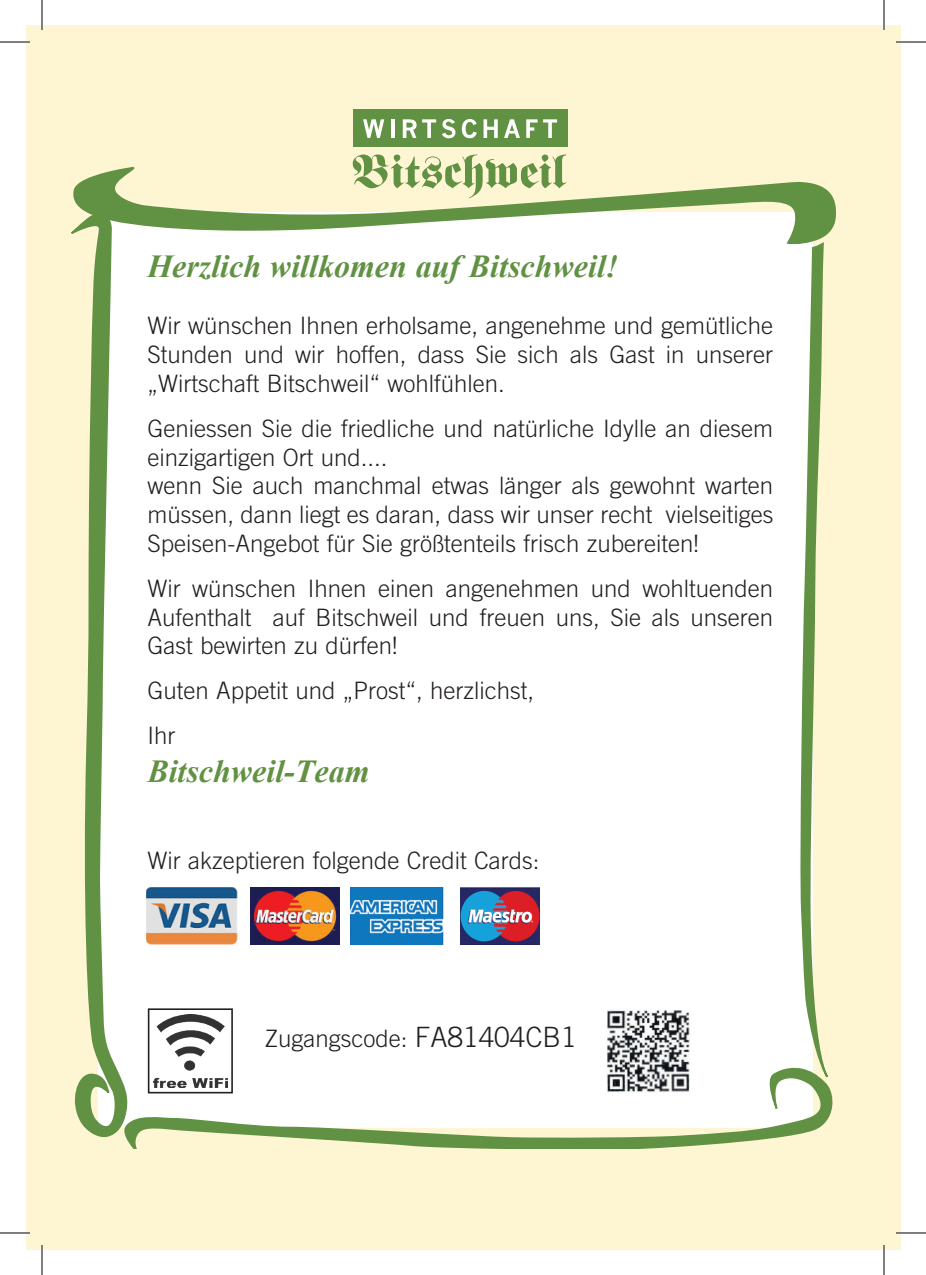
<style>
.page{position:relative;width:926px;height:1275px;background:#fff}
.page>*{position:absolute;margin:0;border:0;box-sizing:border-box;transform-origin:0 0}
.t1{font:italic 700 32px "Times New Roman";color:#619143}
.t2{font:italic 700 32px "Times New Roman";color:#629142}
.t3{font:300 24px/28.8px "Trade Gothic";color:#231f20;text-align:justify}
.s1{font-size:28px}
</style>
<div class="page">
<div style="left:868px;top:25px;width:33px;height:1225px;background:#fef5d2"></div>
<div style="left:26px;top:25px;width:872px;height:1225px;background:#fef5d2"></div>
<div style="left:99px;top:212px;width:714px;height:915px;background:#fff"></div>
<svg style="left:73px;top:167px;width:763px;height:77px"></svg>
<svg style="left:71px;top:206px;width:57px;height:932px"></svg>
<svg style="left:800px;top:241px;width:30px;height:824px"></svg>
<svg style="left:117px;top:1065px;width:716px;height:83px"></svg>
<svg style="left:353px;top:154px;width:213px;height:44px"></svg>
<div style="left:353px;top:109px;width:214px;height:38px;background:#619143"></div>
<svg style="left:363px;top:119px;width:21px;height:19px"></svg>
<hr style="left:391px;top:119px;width:3px;height:19px;background:#fff">
<svg style="left:403px;top:119px;width:33px;height:19px"></svg>
<svg style="left:442px;top:119px;width:13px;height:19px"></svg>
<svg style="left:462px;top:119px;width:15px;height:19px"></svg>
<svg style="left:483px;top:119px;width:15px;height:19px"></svg>
<svg style="left:504px;top:119px;width:16px;height:19px"></svg>
<svg style="left:526px;top:119px;width:31px;height:19px"></svg>
<img style="left:154px;top:1014px;width:73px;height:73px">
<div style="left:148px;top:1008px;width:85px;height:85px;border:2px solid #231f20"></div>
<img style="left:350px;top:888px;width:94px;height:56px">
<img style="left:460px;top:888px;width:80px;height:56px">
<img style="left:251px;top:888px;width:89px;height:56px">
<img style="left:147px;top:888px;width:90px;height:56px">
<img style="left:606px;top:1010px;width:84px;height:83px">
<hr style="left:0;top:41px;width:30px;height:2px;background:#fff">
<hr style="left:896px;top:41px;width:30px;height:2px;background:#fff">
<hr style="left:0;top:1231px;width:30px;height:3px;background:#fff">
<hr style="left:896px;top:1231px;width:30px;height:3px;background:#fff">
<hr style="left:41px;top:0;width:2px;height:30px;background:#fff">
<hr style="left:41px;top:1245px;width:2px;height:30px;background:#fff">
<hr style="left:883px;top:0;width:2px;height:30px;background:#fff">
<hr style="left:883px;top:1245px;width:2px;height:30px;background:#fff">
<hr style="left:0;top:42px;width:30px;height:1px;background:#000">
<hr style="left:896px;top:42px;width:30px;height:1px;background:#000">
<hr style="left:0;top:1232px;width:30px;height:1px;background:#000">
<hr style="left:896px;top:1232px;width:30px;height:1px;background:#000">
<hr style="left:42px;top:0;width:1px;height:30px;background:#000">
<hr style="left:42px;top:1245px;width:1px;height:30px;background:#000">
<hr style="left:884px;top:0;width:1px;height:30px;background:#000">
<hr style="left:884px;top:1245px;width:1px;height:30px;background:#000">
<h1 class="t1" style="left:147px;top:244px;width:472px">Herzlich willkomen auf Bitschweil!</h1>
<p class="t3" style="left:147px;top:311px;width:627px">Wir wünschen Ihnen erholsame, angenehme und gemütliche Stunden und wir hoffen, dass Sie sich als Gast in unserer „Wirtschaft Bitschweil“ wohlfühlen.</p>
<p class="t3" style="left:147px;top:413px;width:627px;text-align:left">Geniessen Sie die friedliche und natürliche Idylle an diesem einzigartigen Ort und....<br>wenn Sie auch manchmal etwas länger als gewohnt warten müssen, dann liegt es daran, dass wir unser recht vielseitiges Speisen-Angebot für Sie größtenteils frisch zubereiten!</p>
<p class="t3" style="left:147px;top:573px;width:627px">Wir wünschen Ihnen einen angenehmen und wohltuenden Aufenthalt auf Bitschweil und freuen uns, Sie als unseren Gast bewirten zu dürfen!</p>
<p class="t3" style="left:147px;top:668px;width:388px;line-height:44.8px">Guten Appetit und „Prost“, herzlichst,<br>Ihr</p>
<h1 class="t2" style="left:147px;top:749px;width:224px">Bitschweil-Team</h1>
<p class="t3" style="left:147px;top:845px;width:394px">Wir akzeptieren folgende Credit Cards:</p>
<p class="t3" style="left:265px;top:1023px;width:313px">Zugangscode: <span class="s1">FA81404CB1</span></p>
</div>
